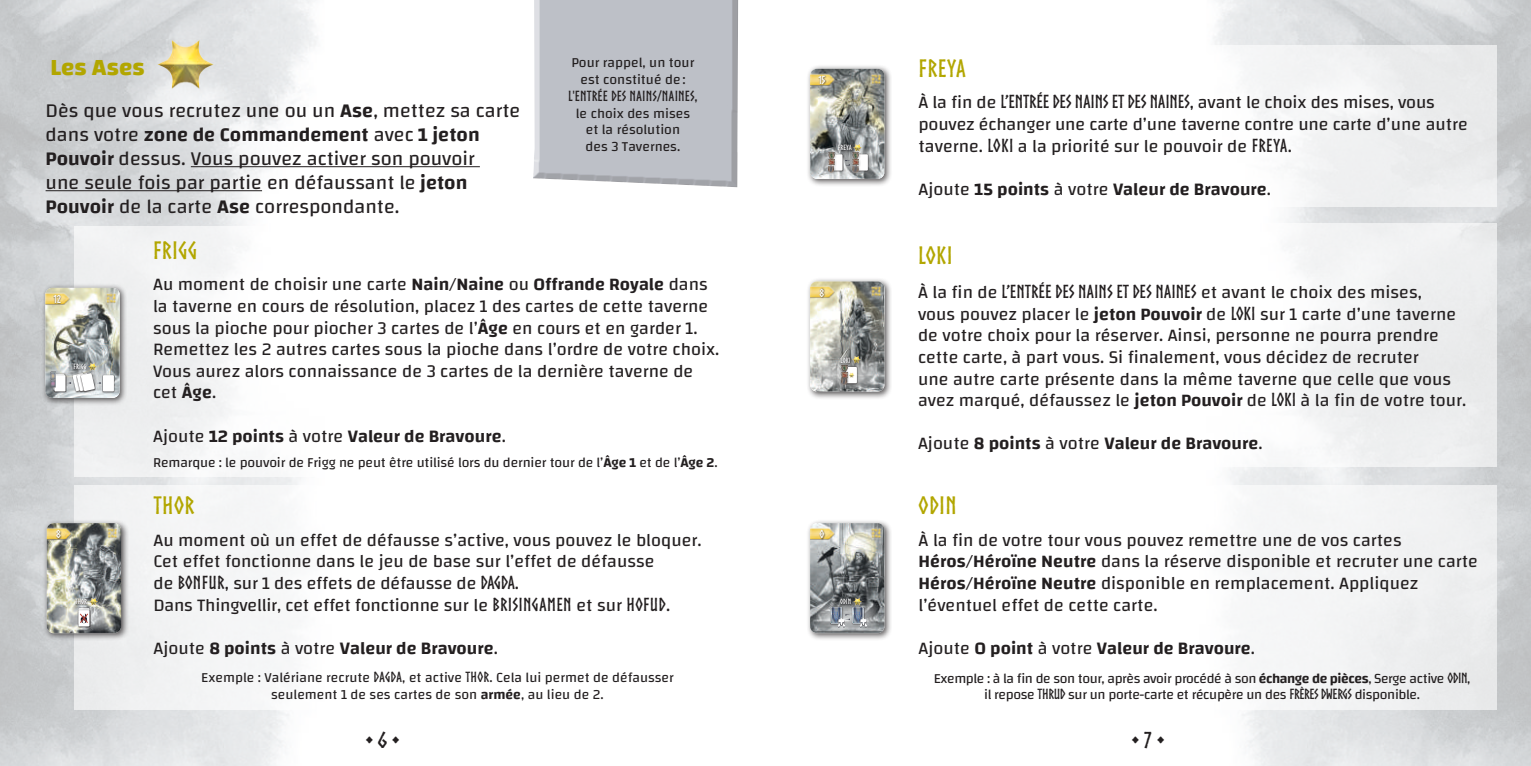
<style>
.page{position:relative;width:1531px;height:766px;background:#fff}
.page>*{position:absolute;margin:0;border:0;box-sizing:border-box;transform-origin:0 0}
.t1{font:700 24px "Norse";letter-spacing:.02em;color:#b2a600}
.t2{font:700 24px "Changa";color:#b2a600}
.t3{font:700 22px "Norse";color:#231f20}
.t4{font:20px/24px "Changa";color:#231f20}
.t5{font:18px/21.6px "Changa";color:#231f20}
.t6{font:600 18px "Changa";color:#231f20}
.t7{font:14px/16.8px "Changa";letter-spacing:-.005em;color:#231f20;text-align:center}
.t8{font:14px/16.8px "Changa";letter-spacing:-.025em;color:#231f20;text-align:center}
.t9{font:700 14px "Norse";letter-spacing:.01em;color:#231f20}
.t10{font:700 11.2px "Norse";color:#fff}
.t11{font:700 7.2px "Norse";color:#fff}
.s1{font-weight:600}
.s2{font-family:"Changa";font-weight:400}
.s3{font-family:"Norse";font-weight:700}
.s4{font-weight:400}
</style>
<div class="page">
<svg style="left:533px;top:0;width:206px;height:188px;background:#bec1c8"></svg>
<hr style="left:191px;top:166px;width:289px;height:1px;background:#231f20">
<hr style="left:46px;top:190px;width:216px;height:1px;background:#231f20">
<div style="left:839px;top:224px;width:658px;height:243px;background:linear-gradient(to right,#fff,#eff0f1)"></div>
<div style="left:840px;top:45px;width:657px;height:161px;background:linear-gradient(to right,#fff,#edeeef)"></div>
<div style="left:840px;top:485px;width:657px;height:224px;background:linear-gradient(to right,#fff,#eff0f0)"></div>
<div style="left:806px;top:65px;width:86px;height:122px;background:#231f20;opacity:.75"></div>
<img style="left:810px;top:69px;width:74px;height:110px">
<img style="left:848px;top:139px;width:19px;height:16px">
<div style="left:806px;top:277px;width:86px;height:122px;background:#231f20;opacity:.75"></div>
<svg style="left:810px;top:281px;width:74px;height:110px;background:#adaca3"></svg>
<div style="left:41px;top:283px;width:86px;height:123px;background:#231f20;opacity:.75"></div>
<img style="left:45px;top:288px;width:75px;height:110px">
<div style="left:53px;top:294px;width:10px;height:11px;background:#231f20;opacity:.75"></div>
<img style="left:83px;top:358px;width:18px;height:16px">
<div style="left:806px;top:518px;width:86px;height:123px;background:#231f20;opacity:.75"></div>
<svg style="left:810px;top:523px;width:74px;height:110px;background:#939694"></svg>
<div style="left:43px;top:518px;width:86px;height:123px;background:#231f20;opacity:.75"></div>
<img style="left:47px;top:523px;width:74px;height:110px">
<div style="left:55px;top:529px;width:8px;height:11px;background:#231f20;opacity:.75"></div>
<img style="left:84px;top:593px;width:19px;height:16px">
<img style="left:145px;top:30px;width:80px;height:72px">
<h1 class="t2" style="left:50px;top:52px;width:96px">Les Ases</h1>
<p class="t4" style="left:46px;top:98px;width:476px">Dès que vous recrutez une ou un <span class="s1">Ase</span>, mettez sa carte dans votre <span class="s1">zone de Commandement</span> avec <span class="s1">1 jeton Pouvoir</span> dessus. Vous pouvez activer son pouvoir<br>une seule fois par partie en défaussant le <span class="s1">jeton Pouvoir</span> de la carte <span class="s1">Ase</span> correspondante.</p>
<p class="t7" style="left:571px;top:54px;width:124px">Pour rappel, un tour est constitué de:</p>
<p class="t9" style="left:568px;top:88px;width:131px">L'ENTRÉE DES NAINS/NAINES<span class="s2">,</span></p>
<p class="t7" style="left:576px;top:104px;width:116px">le choix des mises et la résolution des 3 Tavernes.</p>
<p class="t10" style="left:818px;top:74px;width:9px">15</p>
<p class="t11" style="left:838px;top:143px;width:15px">FREYA</p>
<h1 class="t1" style="left:918px;top:55px;width:49px">FREYA</h1>
<p class="t5" style="left:918px;top:91px;width:551px">À la fin de <span class="s3">L’ENTRÉE DES NAINS ET DES NAINES</span>, avant le choix des mises, vous pouvez échanger une carte d’une taverne contre une carte d’une autre taverne. <span class="s3">LOKI</span> a la priorité sur le pouvoir de <span class="s3">FREYA</span>.</p>
<p class="t6" style="left:918px;top:178px;width:354px"><span class="s4">Ajoute</span> 15 points <span class="s4">à votre</span> Valeur de Bravoure<span class="s4">.</span></p>
<p class="t10" style="left:53px;top:293px;width:9px">12</p>
<p class="t11" style="left:74px;top:362px;width:14px">FRIGG</p>
<h1 class="t1" style="left:153px;top:237px;width:45px">FRIGG</h1>
<p class="t5" style="left:153px;top:273px;width:568px">Au moment de choisir une carte <span class="s1">Nain/Naine</span> ou <span class="s1">Offrande Royale</span> dans la taverne en cours de résolution, placez 1 des cartes de cette taverne sous la pioche pour piocher 3 cartes de l’<span class="s1">Âge</span> en cours et en garder 1.<br>Remettez les 2 autres cartes sous la pioche dans l’ordre de votre choix.<br>Vous aurez alors connaissance de 3 cartes de la dernière taverne de cet <span class="s1">Âge</span>.</p>
<p class="t6" style="left:153px;top:424px;width:354px"><span class="s4">Ajoute</span> 12 points <span class="s4">à votre</span> Valeur de Bravoure<span class="s4">.</span></p>
<p class="t10" style="left:819px;top:286px;width:6px">8</p>
<p class="t11" style="left:840px;top:356px;width:12px">LOKI</p>
<h1 class="t1" style="left:918px;top:242px;width:36px">LOKI</h1>
<p class="t5" style="left:918px;top:281px;width:550px">À la fin de <span class="s3">L’ENTRÉE DES NAINS ET DES NAINES</span> et avant le choix des mises,<br>vous pouvez placer le <span class="s1">jeton Pouvoir</span> de <span class="s3">LOKI</span> sur 1 carte d’une taverne de votre choix pour la réserver. Ainsi, personne ne pourra prendre cette carte, à part vous. Si finalement, vous décidez de recruter<br>une autre carte présente dans la même taverne que celle que vous avez marqué, défaussez le <span class="s1">jeton Pouvoir</span> de <span class="s3">LOKI</span> à la fin de votre tour.</p>
<p class="t6" style="left:918px;top:432px;width:346px"><span class="s4">Ajoute</span> 8 points <span class="s4">à votre</span> Valeur de Bravoure<span class="s4">.</span></p>
<p class="t7" style="left:153px;top:454px;width:566px">Remarque : le pouvoir de Frigg ne peut être utilisé lors du dernier tour de l’<span class="s1">Âge 1</span> et de l’<span class="s1">Âge 2</span>.</p>
<p class="t10" style="left:56px;top:528px;width:6px">8</p>
<p class="t11" style="left:75px;top:597px;width:13px">THOR</p>
<h1 class="t1" style="left:153px;top:492px;width:42px">THOR</h1>
<p class="t5" style="left:153px;top:528px;width:550px">Au moment où un effet de défausse s’active, vous pouvez le bloquer.<br>Cet effet fonctionne dans le jeu de base sur l’effet de défausse<br>de <span class="s3">BONFUR</span>, sur 1 des effets de défausse de <span class="s3">DAGDA</span>.<br>Dans Thingvellir, cet effet fonctionne sur le <span class="s3">BRISINGAMEN</span> et sur <span class="s3">HOFUD</span>.</p>
<p class="t6" style="left:153px;top:636px;width:346px"><span class="s4">Ajoute</span> 8 points <span class="s4">à votre</span> Valeur de Bravoure<span class="s4">.</span></p>
<p class="t10" style="left:819px;top:528px;width:6px">0</p>
<p class="t11" style="left:840px;top:597px;width:13px">ODIN</p>
<h1 class="t1" style="left:918px;top:492px;width:39px">ODIN</h1>
<p class="t5" style="left:918px;top:528px;width:561px">À la fin de votre tour vous pouvez remettre une de vos cartes <span class="s1">Héros/Héroïne Neutre</span> dans la réserve disponible et recruter une carte <span class="s1">Héros/Héroïne Neutre</span> disponible en remplacement. Appliquez l’éventuel effet de cette carte.</p>
<p class="t6" style="left:918px;top:636px;width:338px"><span class="s4">Ajoute</span> 0 point <span class="s4">à votre</span> Valeur de Bravoure<span class="s4">.</span></p>
<p class="t7" style="left:201px;top:669px;width:474px">Exemple : Valériane recrute <span class="s3">DAGDA</span>, et active <span class="s3">THOR</span>. Cela lui permet de défausser seulement 1 de ses cartes de son <span class="s1">armée</span>, au lieu de 2.</p>
<p class="t8" style="left:934px;top:669px;width:538px">Exemple : à la fin de son tour, après avoir procédé à son <span class="s1">échange de pièces</span>, Serge active <span class="s3">ODIN</span>, il repose <span class="s3">THRUD</span> sur un porte-carte et récupère un des <span class="s3">FRÈRES DWERGS</span> disponible.</p>
<p class="t3" style="left:366px;top:727px;width:35px">• 6•</p>
<p class="t3" style="left:1132px;top:727px;width:34px">• 7•</p>
</div>
